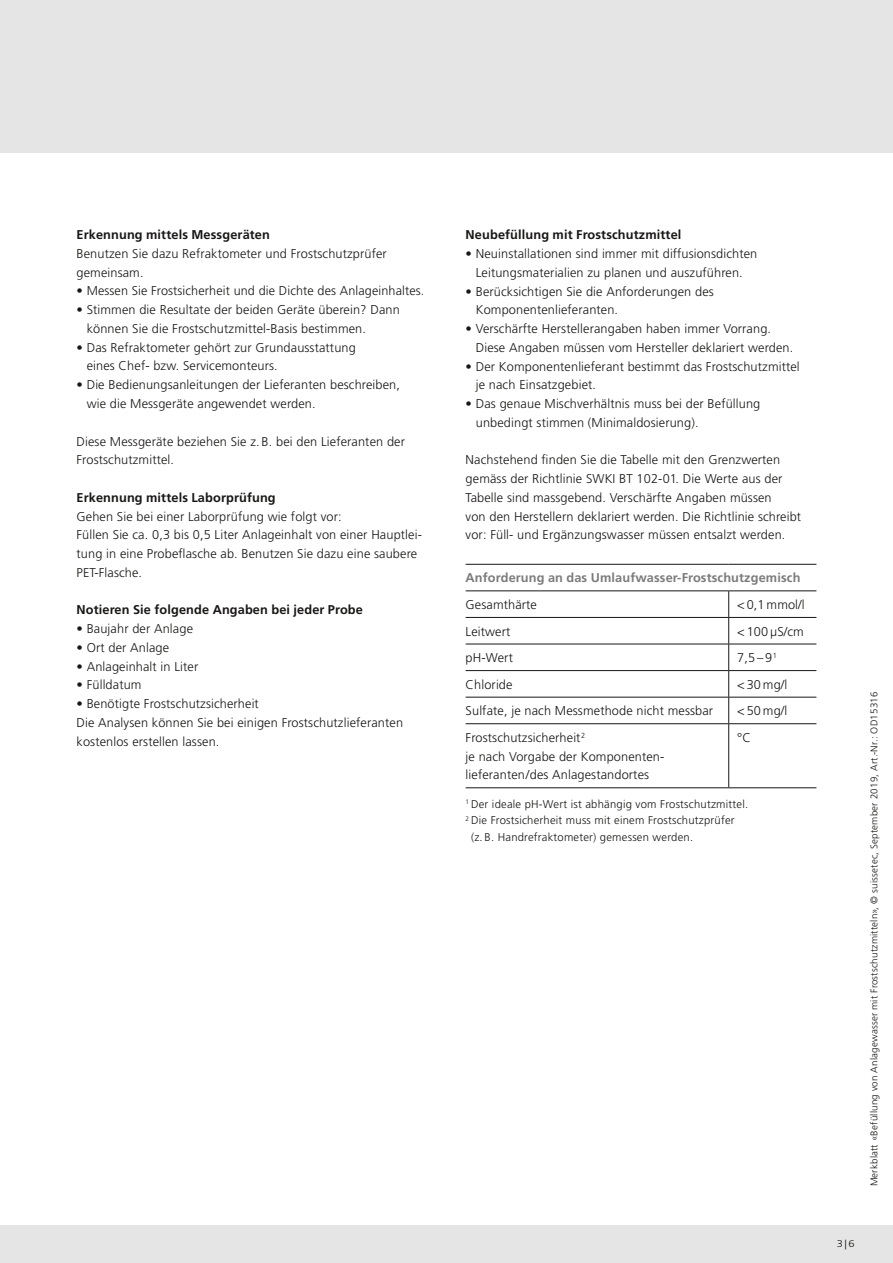
<style>
.page{position:relative;width:893px;height:1263px;background:#e5e5e5}
.page>*{position:absolute;margin:0;border:0;box-sizing:border-box;transform-origin:0 0}
.t1{font:300 12.75px/18.8px "Frutiger LT Std";letter-spacing:.01em;color:#181716}
.t2{font:700 12.75px "Frutiger LT Std";letter-spacing:.01em;color:#181716}
.t3{font:700 12.75px "Frutiger LT Std";letter-spacing:.01em;color:#7a7b7a}
.t4{font:300 11.25px "Frutiger LT Std";letter-spacing:.02em;color:#181716}
.t5{font:300 9.75px "Frutiger LT Std";letter-spacing:.02em;color:#181716}
.t6{font:300 9.75px "Frutiger LT Std";letter-spacing:.02em;color:#181716;scale:1.14 1}
</style>
<div class="page">
<div style="left:0;top:153px;width:893px;height:1072px;background:#fff"></div>
<hr style="left:466px;top:564px;width:263px;height:1px;background:#181716">
<hr style="left:729px;top:564px;width:87px;height:1px;background:#181716">
<hr style="left:466px;top:590px;width:263px;height:1px;background:#181716">
<hr style="left:729px;top:590px;width:87px;height:1px;background:#181716">
<hr style="left:466px;top:617px;width:263px;height:1px;background:#181716">
<hr style="left:729px;top:617px;width:87px;height:1px;background:#181716">
<hr style="left:466px;top:644px;width:263px;height:1px;background:#181716">
<hr style="left:729px;top:644px;width:87px;height:1px;background:#181716">
<hr style="left:466px;top:670px;width:263px;height:1px;background:#181716">
<hr style="left:729px;top:670px;width:87px;height:1px;background:#181716">
<hr style="left:466px;top:697px;width:263px;height:1px;background:#181716">
<hr style="left:729px;top:697px;width:87px;height:1px;background:#181716">
<hr style="left:466px;top:723px;width:263px;height:1px;background:#181716">
<hr style="left:729px;top:723px;width:87px;height:1px;background:#181716">
<hr style="left:466px;top:787px;width:263px;height:1px;background:#181716">
<hr style="left:729px;top:787px;width:87px;height:1px;background:#181716">
<svg style="left:728px;top:591px;width:1px;height:132px"></svg>
<hr style="left:728px;top:724px;width:1px;height:63px;background:#181716">
<p class="t2" style="left:77px;top:227px;width:195px">Erkennung mittels Messgeräten</p>
<p class="t1" style="left:77px;top:244px;width:312px">Benutzen Sie dazu Refraktometer und Frostschutzprüfer gemeinsam.</p>
<p class="t1" style="left:77px;top:282px;width:349px">• Messen Sie Frostsicherheit und die Dichte des Anlageinhaltes.</p>
<p class="t1" style="left:87px;top:301px;width:315px;text-indent:-10px">• Stimmen die Resultate der beiden Geräte überein? Dann können Sie die Frostschutzmittel-Basis bestimmen.</p>
<p class="t1" style="left:87px;top:338px;width:271px;text-indent:-10px">• Das Refraktometer gehört zur Grundausstattung eines Chef- bzw. Servicemonteurs.</p>
<p class="t1" style="left:87px;top:376px;width:315px;text-indent:-10px">• Die Bedienungsanleitungen der Lieferanten beschreiben, wie die Messgeräte angewendet werden.</p>
<p class="t1" style="left:77px;top:432px;width:330px">Diese Messgeräte beziehen Sie z. B. bei den Lieferanten der<br>Frostschutzmittel.</p>
<p class="t2" style="left:77px;top:490px;width:201px">Erkennung mittels Laborprüfung</p>
<p class="t1" style="left:77px;top:507px;width:347px">Gehen Sie bei einer Laborprüfung wie folgt vor:<br>Füllen Sie ca. 0,3 bis 0,5 Liter Anlageinhalt von einer Hauptlei&shy;tung in eine Probeflasche ab. Benutzen Sie dazu eine saubere PET-Flasche.</p>
<p class="t2" style="left:77px;top:602px;width:288px">Notieren Sie folgende Angaben bei jeder Probe</p>
<p class="t1" style="left:77px;top:619px;width:118px">• Baujahr der Anlage</p>
<p class="t1" style="left:77px;top:638px;width:94px">• Ort der Anlage</p>
<p class="t1" style="left:77px;top:657px;width:123px">• Anlageinhalt in Liter</p>
<p class="t1" style="left:77px;top:676px;width:67px">• Fülldatum</p>
<p class="t1" style="left:77px;top:694px;width:328px">• Benötigte Frostschutzsicherheit<br>Die Analysen können Sie bei einigen Frostschutzlieferanten kostenlos erstellen lassen.</p>
<p class="t2" style="left:466px;top:227px;width:217px">Neubefüllung mit Frostschutzmittel</p>
<p class="t1" style="left:466px;top:244px;width:293px;text-align:center">• Neuinstallationen sind immer mit diffusionsdichten<br>Leitungsmaterialien zu planen und auszuführen.</p>
<p class="t1" style="left:476px;top:282px;width:239px;text-indent:-10px">• Berücksichtigen Sie die Anforderungen des<br>Komponentenlieferanten.</p>
<p class="t1" style="left:476px;top:319px;width:319px;text-indent:-10px">• Verschärfte Herstellerangaben haben immer Vorrang.<br>Diese Angaben müssen vom Hersteller deklariert werden.</p>
<p class="t1" style="left:476px;top:357px;width:325px;text-indent:-10px">• Der Komponentenlieferant bestimmt das Frostschutzmittel je nach Einsatzgebiet.</p>
<p class="t1" style="left:476px;top:394px;width:286px;text-indent:-10px">• Das genaue Mischverhältnis muss bei der Befüllung unbedingt stimmen (Minimaldosierung).</p>
<p class="t1" style="left:466px;top:451px;width:337px">Nachstehend finden Sie die Tabelle mit den Grenzwerten gemäss der Richtlinie SWKI BT 102-01. Die Werte aus der Tabelle sind massgebend. Verschärfte Angaben müssen<br>von den Herstellern deklariert werden. Die Richtlinie schreibt vor: Füll- und Ergänzungswasser müssen entsalzt werden.</p>
<p class="t3" style="left:466px;top:570px;width:336px">Anforderung an das Umlaufwasser-Frostschutzgemisch</p>
<p class="t1" style="left:466px;top:595px;width:73px">Gesamthärte</p>
<p class="t1" style="left:737px;top:595px;width:69px">&lt;0,1 mmol/l</p>
<p class="t1" style="left:466px;top:622px;width:46px">Leitwert</p>
<p class="t1" style="left:737px;top:622px;width:68px">&lt;100 µS/cm</p>
<p class="t1" style="left:466px;top:648px;width:49px">pH-Wert</p>
<p class="t1" style="left:737px;top:648px;width:41px">7,5–9<sup>1</sup></p>
<p class="t1" style="left:466px;top:675px;width:48px">Chloride</p>
<p class="t1" style="left:737px;top:675px;width:52px">&lt;30 mg/l</p>
<p class="t1" style="left:466px;top:702px;width:249px">Sulfate, je nach Messmethode nicht messbar</p>
<p class="t1" style="left:737px;top:702px;width:52px">&lt;50 mg/l</p>
<p class="t1" style="left:466px;top:728px;width:200px">Frostschutzsicherheit<sup>2<br></sup>je nach Vorgabe der Komponenten&shy;lieferanten/des Anlagestandortes</p>
<p class="t1" style="left:737px;top:728px;width:15px">°C</p>
<p class="t4" style="left:466px;top:798px;width:284px"><sup>1</sup> Der ideale pH-Wert ist abhängig vom Frostschutzmittel.</p>
<p class="t4" style="left:466px;top:814px;width:270px"><sup>2</sup> Die Frostsicherheit muss mit einem Frostschutzprüfer</p>
<p class="t4" style="left:471px;top:831px;width:224px">(z. B. Handrefraktometer) gemessen werden.</p>
<p class="t5" style="left:869px;top:1186px;width:496px;rotate:-90deg">Merkblatt «Befüllung von Anlagewasser mit Frostschutzmitteln», © suissetec, September 2019, Art.-Nr.: OD15316</p>
<p class="t6" style="left:837px;top:1238px;width:17px">3|6</p>
</div>
